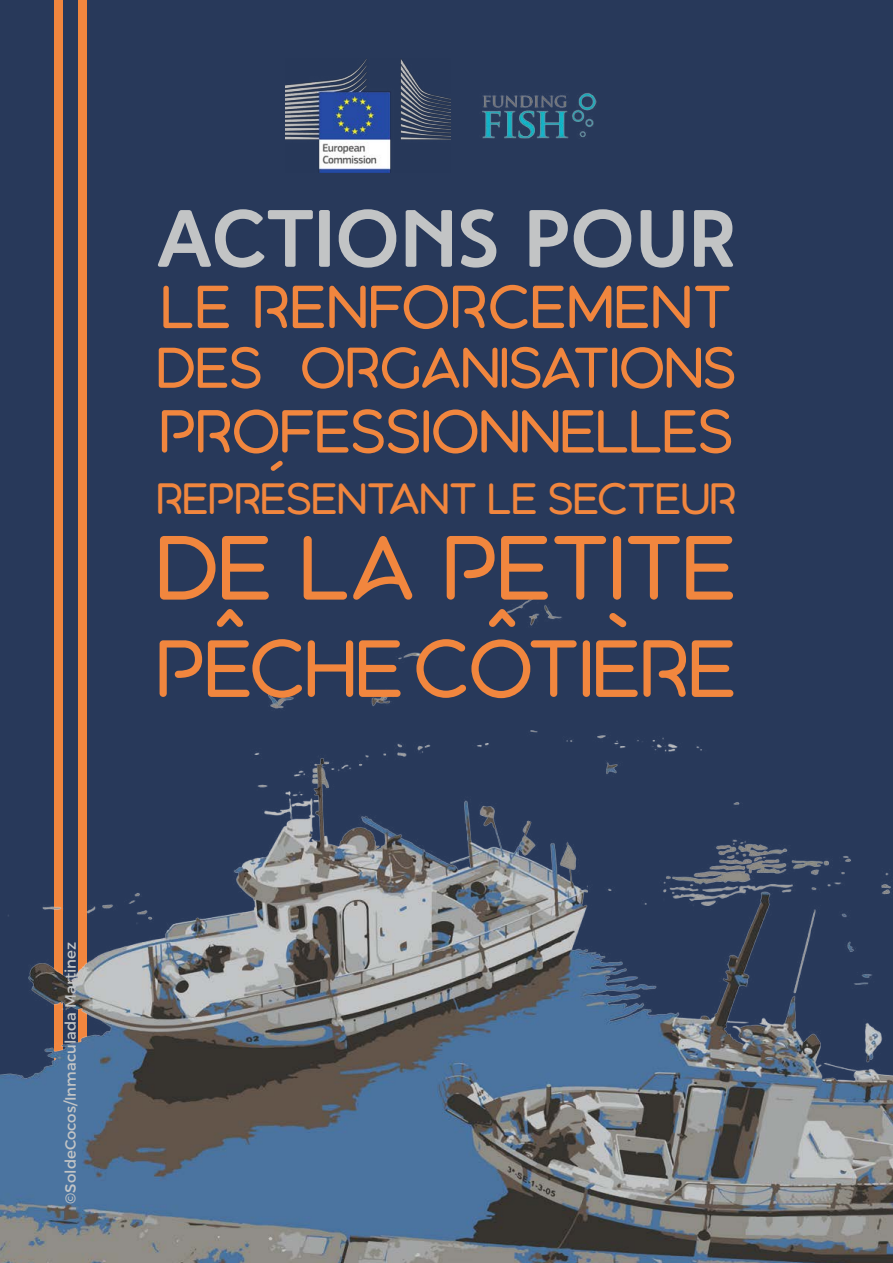
<style>
.page{position:relative;width:893px;height:1263px;background:#28395a}
.page>*{position:absolute;margin:0;border:0;box-sizing:border-box;transform-origin:0 0}
.t1{font:700 81px "High Tide";color:#c2c4c5}
.t2{font:81px "Aquatico";color:#f1863e}
.t3{font:72px "Aquatico";color:#f1863e}
.t4{font:54px "Aquatico";color:#f1863e}
.t5{font:54px "Aquatico";letter-spacing:.02em;color:#f1863e}
.t6{font:51px "Aquatico";color:#f1863e}
.t7{font:39px "Aquatico";color:#f1863e}
.t8{font:15px "Montserrat";color:#c2c4c5}
</style>
<div class="page">
<div style="left:78px;top:0;width:9px;height:1263px;background:#f1863e"></div>
<div style="left:54px;top:0;width:9px;height:1263px;background:#f1863e"></div>
<img style="left:0;top:589px;width:893px;height:674px">
<img style="left:285px;top:59px;width:165px;height:114px">
<img style="left:482px;top:93px;width:114px;height:46px">
<svg style="left:608px;top:611px;width:20px;height:18px"></svg>
<h1 class="t1" style="left:157px;top:190px;width:580px">ACTIONS POUR</h1>
<h3 class="t5" style="left:161px;top:280px;width:572px">LE RENFORCEMENT</h3>
<h3 class="t6" style="left:157px;top:342px;width:581px">DES ORGANISATIONS</h3>
<h3 class="t4" style="left:160px;top:404px;width:575px">PROFESSIONNELLES</h3>
<h3 class="t7" style="left:157px;top:478px;width:581px">REPRESENTANT LE SECTEUR</h3>
<h1 class="t2" style="left:157px;top:527px;width:581px">DE LA PETITE</h1>
<h2 class="t3" style="left:214px;top:601px;width:34px">^</h2>
<h2 class="t3" style="left:486px;top:601px;width:34px">^</h2>
<h2 class="t3" style="left:157px;top:632px;width:581px">PECHE COTIERE</h2>
<p class="t8" style="left:61px;top:1204px;width:263px;rotate:-90deg">©SoldeCocos/Inmaculada Martinez</p>
</div>
